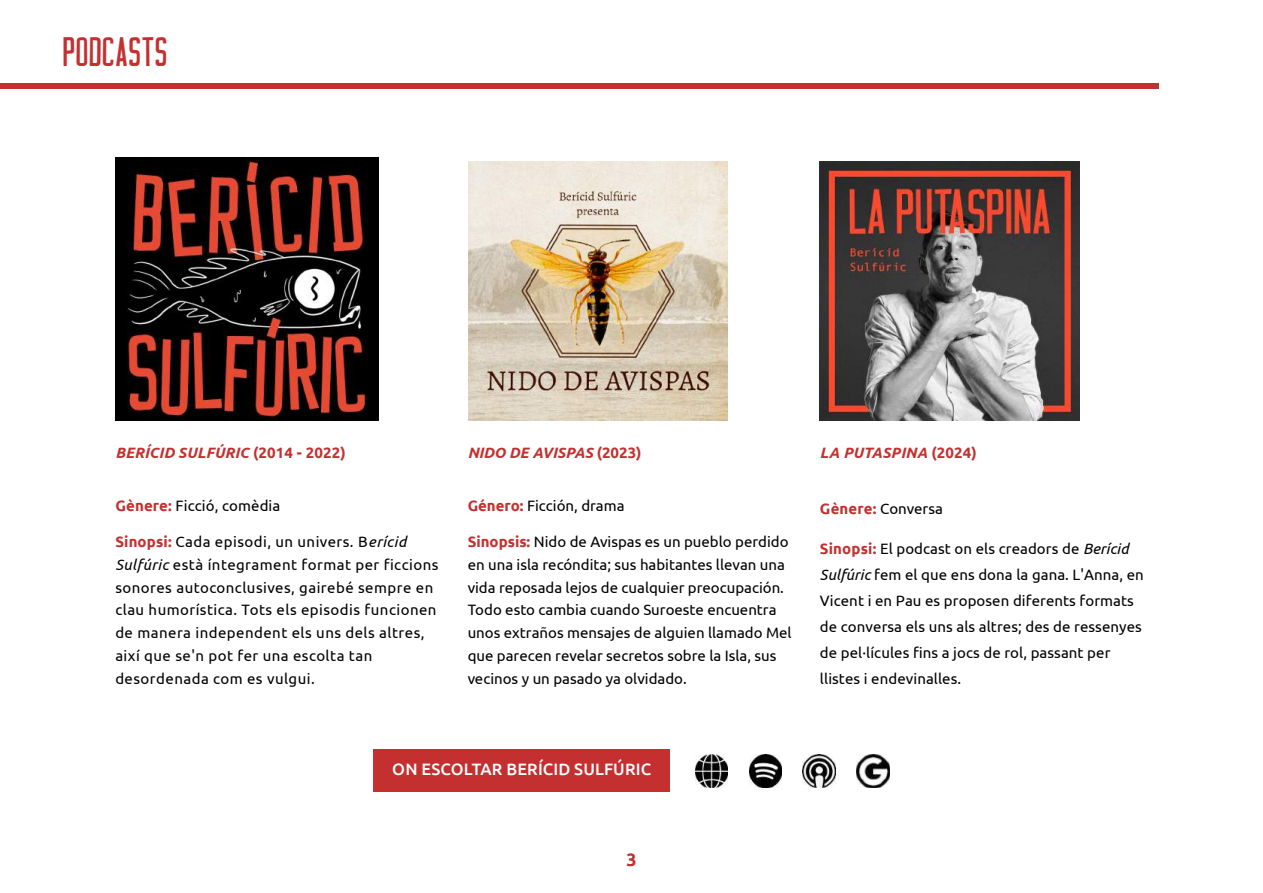
<style>
.page{position:relative;width:1263px;height:893px;background:#fff}
.page>*{position:absolute;margin:0;border:0;box-sizing:border-box;transform-origin:0 0}
.t1{font:42.15px "Casual Hardcore";letter-spacing:.02em;color:#c43030}
.t2{font:700 18px "Ubuntu";color:#c43030}
.t3{font:500 16.5px "Ubuntu";letter-spacing:.01em;color:#fff}
.t4{font:15px/22.8px "Ubuntu";letter-spacing:.005em;color:#000}
.t5{font:15px/22.8px "Ubuntu";letter-spacing:.03em;color:#000}
.t6{font:italic 700 15px "Ubuntu";letter-spacing:.01em;color:#c43030}
.s1{font-style:normal}
.s2{font-weight:700;color:#c43030}
.s3{font-style:italic}
</style>
<div class="page">
<div style="left:0;top:84px;width:1159px;height:5px;background:#c43030"></div>
<div style="left:374px;top:750px;width:296px;height:42px;background:#c43030"></div>
<img style="left:695px;top:754px;width:33px;height:33px">
<img style="left:749px;top:754px;width:33px;height:33px">
<img style="left:803px;top:754px;width:32px;height:33px">
<img style="left:857px;top:754px;width:32px;height:33px">
<img style="left:820px;top:161px;width:259px;height:260px">
<img style="left:468px;top:161px;width:260px;height:260px">
<img style="left:115px;top:158px;width:263px;height:263px">
<h1 class="t1" style="left:64px;top:36px;width:106px">PODCASTS</h1>
<p class="t6" style="left:115px;top:446px;width:232px">BERÍCID SULFÚRIC <span class="s1">(2014 - 2022)</span></p>
<p class="t4" style="left:115px;top:495px;width:167px"><span class="s2">Gènere:</span> Ficció, comèdia</p>
<p class="t5" style="left:115px;top:531px;width:325px"><span class="s2">Sinopsi:</span> Cada episodi, un univers. B<span class="s3">erícid Sulfúric</span> està íntegrament format per ficcions sonores autoconclusives, gairebé sempre en clau humorística. Tots els episodis funcionen de manera independent els uns dels altres, així que se'n pot fer una escolta tan desordenada com es vulgui.</p>
<p class="t6" style="left:468px;top:446px;width:175px">NIDO DE AVISPAS <span class="s1">(2023)</span></p>
<p class="t4" style="left:468px;top:495px;width:158px"><span class="s2">Género:</span> Ficción, drama</p>
<p class="t4" style="left:468px;top:531px;width:325px"><span class="s2">Sinopsis:</span> Nido de Avispas es un pueblo perdido en una isla recóndita; sus habitantes llevan una vida reposada lejos de cualquier preocupación.<br>Todo esto cambia cuando Suroeste encuentra unos extraños mensajes de alguien llamado Mel que parecen revelar secretos sobre la Isla, sus vecinos y un pasado ya olvidado.</p>
<p class="t3" style="left:392px;top:762px;width:260px">ON ESCOLTAR BERÍCID SULFÚRIC</p>
<p class="t6" style="left:820px;top:446px;width:158px">LA PUTASPINA <span class="s1">(2024)</span></p>
<p class="t4" style="left:820px;top:498px;width:124px"><span class="s2">Gènere:</span> Conversa</p>
<p class="t4" style="left:820px;top:536px;width:325px;line-height:26.1px"><span class="s2">Sinopsi:</span> El podcast on els creadors de <span class="s3">Berícid Sulfúric</span> fem el que ens dona la gana. L'Anna, en Vicent i en Pau es proposen diferents formats de conversa els uns als altres; des de ressenyes de pel·lícules fins a jocs de rol, passant per llistes i endevinalles.</p>
<p class="t2" style="left:626px;top:851px;width:12px">3</p>
</div>
